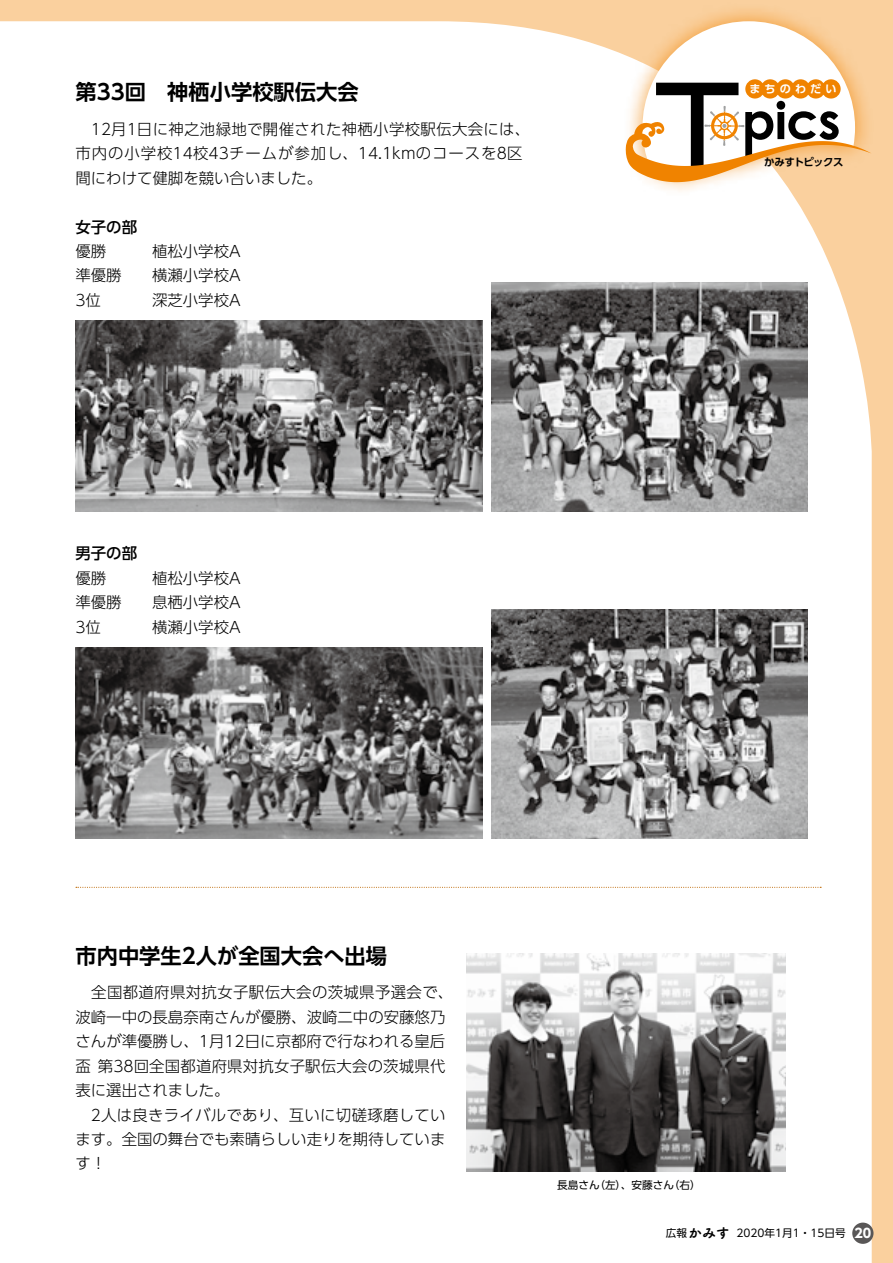
<style>
.page{position:relative;width:893px;height:1263px;background:#fad09e}
.page>*{position:absolute;margin:0;border:0;box-sizing:border-box;transform-origin:0 0}
.t1{font:700 21.3px "UD Shin Go Pro De";color:#000}
.t2{font:300 15.45px/24.5px "UD Shin Go Pro";color:#000}
.t3{font:300 15.45px/24.5px "UD Shin Go Pro";letter-spacing:.02em;color:#000}
.t4{font:300 15.45px "UD Shin Go Pro";letter-spacing:.025em;color:#000}
.t5{font:500 15.45px "UD Shin Go Pro";color:#000}
.t6{font:13.8px "Tsuku A Rd Gothic Std E";color:#000}
.t7{font:700 12.75px "UD Shin Go Pro";color:#fff}
.t8{font:700 11.1px "UD Shin Go Pr 6 De";letter-spacing:.37em;color:#fff}
.t9{font:10.65px "UD Shin Go Pro";color:#000}
.t10{font:700 10.35px "UD Shin Go Pr 6 De";letter-spacing:-.05em;color:#000}
.s1{font-family:"UD Shin Go Pr 6";font-size:10.65px}
</style>
<div class="page">
<div style="left:0;top:21px;width:872px;height:1242px;background:#fff"></div>
<svg style="left:76px;top:887px;width:745px;height:1px"></svg>
<img style="left:75px;top:320px;width:408px;height:192px">
<img style="left:491px;top:282px;width:316px;height:230px">
<img style="left:75px;top:647px;width:408px;height:192px">
<img style="left:491px;top:609px;width:316px;height:230px">
<img style="left:467px;top:953px;width:319px;height:218px">
<div style="left:852px;top:1222px;width:21px;height:22px;background:#595757;border-radius:50%"></div>
<div style="left:623px;top:2px;width:251px;height:194px;background:#f08300;opacity:.75"></div>
<svg style="left:625px;top:21px;width:247px;height:161px"></svg>
<h1 class="t1" style="left:75px;top:75px;width:285px">第33回　神栖小学校駅伝大会</h1>
<p class="t3" style="left:75px;top:116px;width:456px">　12月1日に神之池緑地で開催された神栖小学校駅伝大会には、市内の小学校14校43チームが参加し、14.1kmのコースを8区間にわけて健脚を競い合いました。</p>
<p class="t5" style="left:75px;top:214px;width:63px">女子の部</p>
<p class="t2" style="left:152px;top:238px;width:90px">植松小学校A</p>
<p class="t2" style="left:75px;top:238px;width:32px">優勝</p>
<p class="t2" style="left:75px;top:263px;width:48px">準優勝</p>
<p class="t2" style="left:75px;top:287px;width:27px">3位</p>
<p class="t2" style="left:152px;top:263px;width:90px">横瀬小学校A</p>
<p class="t2" style="left:152px;top:287px;width:90px">深芝小学校A</p>
<p class="t5" style="left:75px;top:541px;width:63px">男子の部</p>
<p class="t2" style="left:75px;top:565px;width:32px">優勝</p>
<p class="t2" style="left:152px;top:565px;width:90px">植松小学校A</p>
<p class="t2" style="left:75px;top:590px;width:48px">準優勝</p>
<p class="t2" style="left:152px;top:590px;width:90px">息栖小学校A</p>
<p class="t2" style="left:75px;top:614px;width:27px">3位</p>
<p class="t2" style="left:152px;top:614px;width:90px">横瀬小学校A</p>
<p class="t8" style="left:749px;top:80px;width:89px">まちのわだい</p>
<p class="t10" style="left:764px;top:154px;width:81px">かみすトピックス</p>
<h1 class="t1" style="left:75px;top:938px;width:313px">市内中学生2人が全国大会へ出場</h1>
<p class="t4" style="left:75px;top:980px;width:379px">　全国都道府県対抗女子駅伝大会の茨城県予選会で、</p>
<p class="t2" style="left:75px;top:1004px;width:371px">波崎一中の長島奈南さんが優勝、波崎二中の安藤悠乃</p>
<p class="t2" style="left:75px;top:1028px;width:371px">さんが準優勝し、1月12日に京都府で行なわれる皇后</p>
<p class="t2" style="left:98px;top:1053px;width:349px">第38回全国都道府県対抗女子駅伝大会の茨城県代</p>
<p class="t2" style="left:75px;top:1053px;width:371px">盃<br>表に選出されました。<br>　2人は良きライバルであり、互いに切磋琢磨しています。全国の舞台でも素晴らしい走りを期待しています!</p>
<p class="t9" style="left:594px;top:1176px;width:81px">（左）、安藤さん</p>
<p class="t9" style="left:669px;top:1176px;width:33px">（右(</p>
<p class="t9" style="left:557px;top:1176px;width:44px">長島さん</p>
<p class="t6" style="left:666px;top:1222px;width:65px"><span class="s1">広報</span>かみす</p>
<p class="t9" style="left:736px;top:1224px;width:111px">2020年1月1・15日号</p>
<p class="t7" style="left:854px;top:1223px;width:18px">20</p>
</div>
